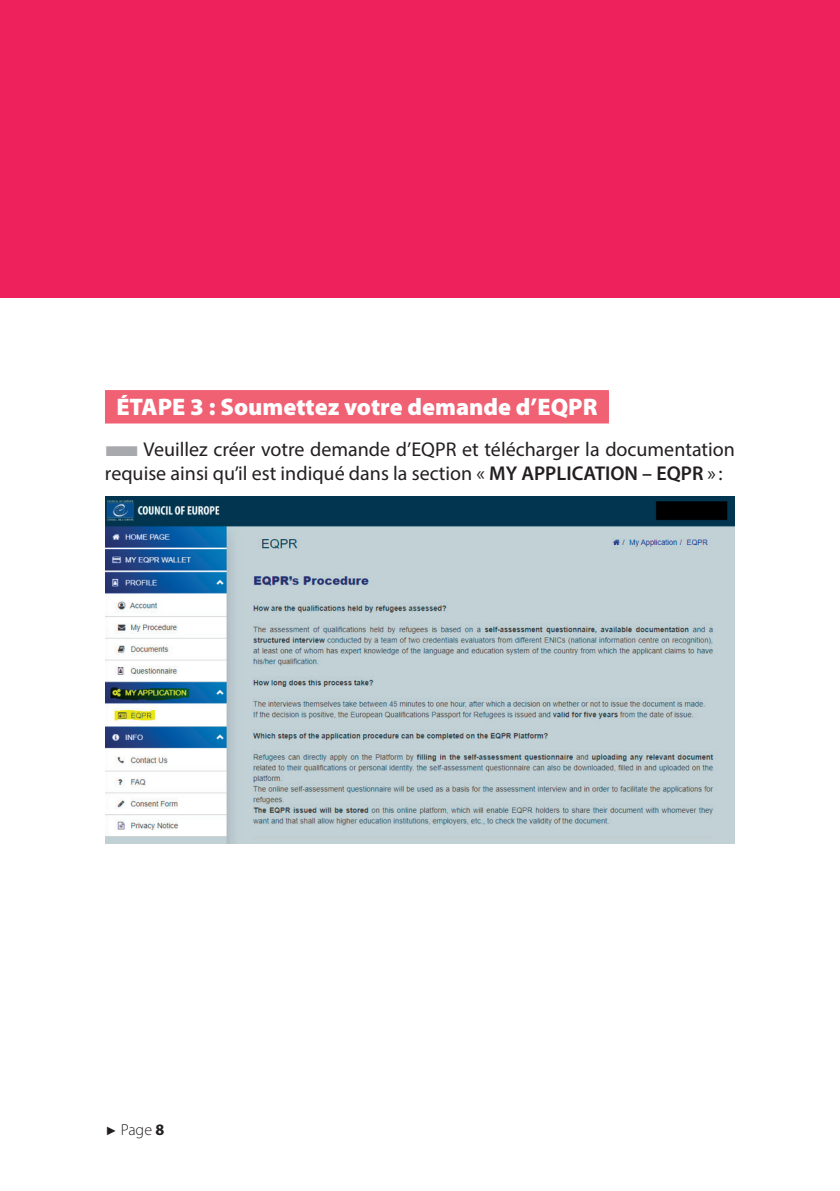
<style>
.page{position:relative;width:840px;height:1191px;background:#fff}
.page>*{position:absolute;margin:0;border:0;box-sizing:border-box;transform-origin:0 0}
.t1{font:900 24px "Myriad Pro";color:#fff}
.t2{font:20px/24px "Myriad Pro";color:#231f20}
.t3{font:300 16px "Myriad Pro";color:#231f20}
.s1{color:#a8a9ad}
.s2{font-weight:600}
.s3{font-family:"Arial";font-weight:400;font-size:12px}
.s4{font-weight:700}
</style>
<div class="page">
<div style="left:105px;top:391px;width:503px;height:32px;background:#f06174"></div>
<div style="left:105px;top:390px;width:503px;height:32px;background:#f06174"></div>
<img style="left:105px;top:497px;width:629px;height:346px">
<div style="left:0;top:0;width:839px;height:298px;background:#ee215c"></div>
<p class="t1" style="left:116px;top:391px;width:482px">ÉTAPE 3 : Soumettez votre demande d’EQPR</p>
<p class="t2" style="left:105px;top:437px;width:631px"><span class="s1">■</span>Veuillez créer votre demande d’EQPR et télécharger la documentation requise ainsi qu’il est indiqué dans la section « <span class="s2">MY APPLICATION – EQPR</span> » :</p>
<p class="t3" style="left:105px;top:1120px;width:60px"><span class="s3">►</span> Page <span class="s4">8</span></p>
</div>
